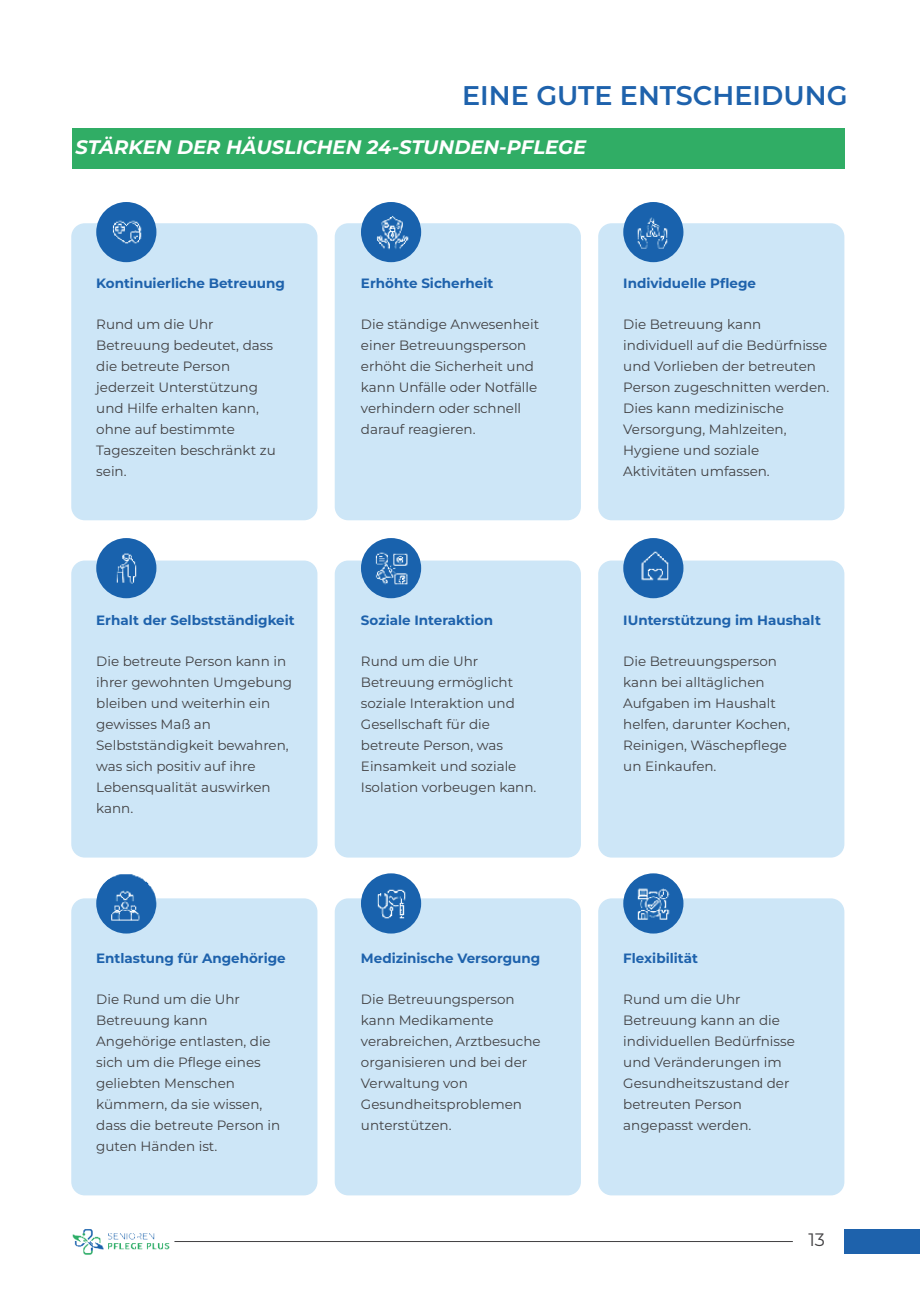
<style>
.page{position:relative;width:920px;height:1290px;background:#fff}
.page>*{position:absolute;margin:0;border:0;box-sizing:border-box;transform-origin:0 0}
.t1{font:600 27px "Montserrat";color:#1e62ac}
.t2{font:italic 700 19.5px "Montserrat";color:#fff}
.t3{font:18px "Montserrat";color:#414042}
.t4{font:13.5px/21px "Montserrat";color:#414042}
.t5{font:700 13.5px "Montserrat";color:#1e62ac}
</style>
<div class="page">
<div style="left:72px;top:128px;width:772px;height:40px;background:#30ad65"></div>
<div style="left:71px;top:223px;width:246px;height:297px;background:#cde6f7;border-radius:14px"></div>
<img style="left:96px;top:202px;width:60px;height:60px;border-radius:30px">
<div style="left:335px;top:223px;width:246px;height:297px;background:#cde6f7;border-radius:14px"></div>
<div style="left:598px;top:223px;width:246px;height:297px;background:#cde6f7;border-radius:14px"></div>
<img style="left:361px;top:202px;width:60px;height:60px;border-radius:30px">
<img style="left:623px;top:202px;width:60px;height:60px;border-radius:30px">
<div style="left:71px;top:560px;width:246px;height:297px;background:#cde6f7;border-radius:14px"></div>
<div style="left:335px;top:560px;width:246px;height:297px;background:#cde6f7;border-radius:14px"></div>
<div style="left:598px;top:560px;width:246px;height:297px;background:#cde6f7;border-radius:14px"></div>
<div style="left:71px;top:898px;width:246px;height:297px;background:#cde6f7;border-radius:14px"></div>
<div style="left:335px;top:898px;width:246px;height:297px;background:#cde6f7;border-radius:14px"></div>
<div style="left:598px;top:898px;width:246px;height:297px;background:#cde6f7;border-radius:14px"></div>
<img style="left:96px;top:538px;width:60px;height:60px;border-radius:30px">
<img style="left:361px;top:538px;width:60px;height:60px;border-radius:30px">
<img style="left:623px;top:538px;width:60px;height:60px;border-radius:30px">
<img style="left:96px;top:873px;width:60px;height:60px;border-radius:30px">
<img style="left:361px;top:873px;width:60px;height:60px;border-radius:30px">
<img style="left:623px;top:873px;width:60px;height:60px;border-radius:30px">
<img style="left:72px;top:1229px;width:98px;height:26px">
<div style="left:844px;top:1229px;width:76px;height:24px;background:#1e62ac"></div>
<hr style="left:174px;top:1241px;width:619px;height:1px;background:#414042">
<h1 class="t1" style="left:462px;top:76px;width:387px">EINE GUTE ENTSCHEIDUNG</h1>
<h2 class="t2" style="left:75px;top:133px;width:512px">STÄRKEN DER HÄUSLICHEN 24-STUNDEN-PFLEGE</h2>
<p class="t5" style="left:96px;top:274px;width:190px">Kontinuierliche Betreuung</p>
<p class="t4" style="left:96px;top:313px;width:181px">Rund um die Uhr<br>Betreuung bedeutet, dass die betreute Person jederzeit Unterstützung und Hilfe erhalten kann, ohne auf bestimmte<br>Tageszeiten beschränkt zu sein.</p>
<p class="t5" style="left:96px;top:611px;width:200px">Erhalt der Selbstständigkeit</p>
<p class="t4" style="left:96px;top:650px;width:197px">Die betreute Person kann in ihrer gewohnten Umgebung bleiben und weiterhin ein gewisses Maß an<br>Selbstständigkeit bewahren, was sich positiv auf ihre<br>Lebensqualität auswirken kann.</p>
<p class="t5" style="left:96px;top:949px;width:191px">Entlastung für Angehörige</p>
<p class="t4" style="left:96px;top:988px;width:186px">Die Rund um die Uhr<br>Betreuung kann<br>Angehörige entlasten, die sich um die Pflege eines geliebten Menschen kümmern, da sie wissen, dass die betreute Person in guten Händen ist.</p>
<p class="t5" style="left:361px;top:274px;width:134px">Erhöhte Sicherheit</p>
<p class="t4" style="left:361px;top:313px;width:180px">Die ständige Anwesenheit einer Betreuungsperson erhöht die Sicherheit und kann Unfälle oder Notfälle verhindern oder schnell darauf reagieren.</p>
<p class="t5" style="left:361px;top:611px;width:134px">Soziale Interaktion</p>
<p class="t4" style="left:361px;top:650px;width:177px">Rund um die Uhr<br>Betreuung ermöglicht soziale Interaktion und<br>Gesellschaft für die betreute Person, was<br>Einsamkeit und soziale<br>Isolation vorbeugen kann.</p>
<p class="t5" style="left:361px;top:949px;width:181px">Medizinische Versorgung</p>
<p class="t4" style="left:361px;top:988px;width:181px">Die Betreuungsperson kann Medikamente verabreichen, Arztbesuche organisieren und bei der<br>Verwaltung von<br>Gesundheitsproblemen unterstützen.</p>
<p class="t5" style="left:623px;top:274px;width:134px">Individuelle Pflege</p>
<p class="t4" style="left:623px;top:313px;width:207px">Die Betreuung kann individuell auf die Bedürfnisse und Vorlieben der betreuten<br>Person zugeschnitten werden.<br>Dies kann medizinische<br>Versorgung, Mahlzeiten,<br>Hygiene und soziale<br>Aktivitäten umfassen.</p>
<p class="t5" style="left:623px;top:611px;width:199px">IUnterstützung im Haushalt</p>
<p class="t4" style="left:623px;top:650px;width:168px">Die Betreuungsperson kann bei alltäglichen<br>Aufgaben im Haushalt helfen, darunter Kochen,<br>Reinigen, Wäschepflege un Einkaufen.</p>
<p class="t5" style="left:623px;top:949px;width:76px">Flexibilität</p>
<p class="t4" style="left:623px;top:988px;width:173px">Rund um die Uhr<br>Betreuung kann an die individuellen Bedürfnisse und Veränderungen im<br>Gesundheitszustand der betreuten Person angepasst werden.</p>
<h3 class="t3" style="left:808px;top:1227px;width:18px">13</h3>
</div>
